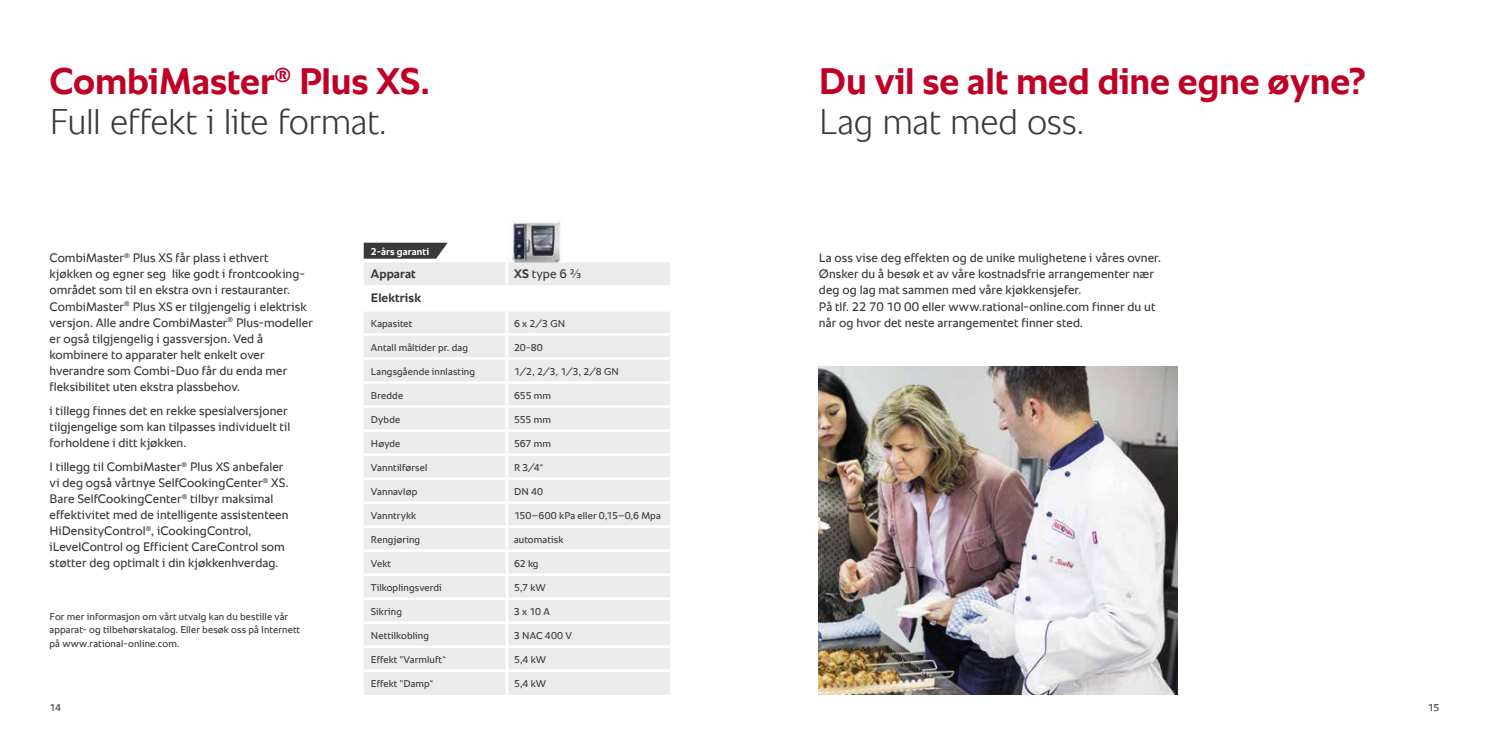
<style>
.page{position:relative;width:1489px;height:745px;background:#fff}
.page>*{position:absolute;margin:0;border:0;box-sizing:border-box;transform-origin:0 0}
.t1{font:700 37.5px "RATIONAL Sans TT";letter-spacing:-.005em;color:#be0027}
.t2{font:300 36.25px "RATIONAL Sans TT";letter-spacing:-.01em;color:#393939}
.t3{font:12.5px/16px "RATIONAL Sans TT";letter-spacing:.005em;color:#393939}
.t4{font:700 12.5px "RATIONAL Sans TT";letter-spacing:.01em;color:#393939}
.t5{font:10px/13.2px "RATIONAL Sans TT";letter-spacing:.01em;color:#393939}
.t6{font:700 10px "RATIONAL Sans TT";letter-spacing:.015em;color:#fff}
.s1{font-weight:700}
</style>
<div class="page">
<img style="left:513px;top:220px;width:48px;height:22px">
<svg style="left:364px;top:242px;width:306px;height:43px"></svg>
<div style="left:364px;top:312px;width:306px;height:382px;background:#ebebeb"></div>
<hr style="left:505px;top:262px;width:3px;height:23px;background:#fff">
<hr style="left:505px;top:311px;width:3px;height:22px;background:#fff">
<hr style="left:505px;top:335px;width:3px;height:22px;background:#fff">
<hr style="left:505px;top:359px;width:3px;height:22px;background:#fff">
<hr style="left:505px;top:383px;width:3px;height:22px;background:#fff">
<hr style="left:505px;top:407px;width:3px;height:22px;background:#fff">
<hr style="left:505px;top:431px;width:3px;height:22px;background:#fff">
<hr style="left:505px;top:455px;width:3px;height:22px;background:#fff">
<hr style="left:505px;top:479px;width:3px;height:22px;background:#fff">
<hr style="left:505px;top:503px;width:3px;height:22px;background:#fff">
<hr style="left:505px;top:527px;width:3px;height:22px;background:#fff">
<hr style="left:505px;top:551px;width:3px;height:22px;background:#fff">
<hr style="left:505px;top:575px;width:3px;height:22px;background:#fff">
<hr style="left:505px;top:599px;width:3px;height:22px;background:#fff">
<hr style="left:505px;top:623px;width:3px;height:22px;background:#fff">
<hr style="left:505px;top:647px;width:3px;height:22px;background:#fff">
<hr style="left:505px;top:671px;width:3px;height:23px;background:#fff">
<hr style="left:364px;top:333px;width:143px;height:2px;background:#fff">
<hr style="left:507px;top:333px;width:163px;height:2px;background:#fff">
<hr style="left:364px;top:357px;width:143px;height:2px;background:#fff">
<hr style="left:507px;top:357px;width:163px;height:2px;background:#fff">
<hr style="left:364px;top:381px;width:143px;height:2px;background:#fff">
<hr style="left:507px;top:381px;width:163px;height:2px;background:#fff">
<hr style="left:364px;top:429px;width:143px;height:2px;background:#fff">
<hr style="left:507px;top:429px;width:163px;height:2px;background:#fff">
<hr style="left:364px;top:453px;width:143px;height:2px;background:#fff">
<hr style="left:507px;top:453px;width:163px;height:2px;background:#fff">
<hr style="left:364px;top:477px;width:143px;height:2px;background:#fff">
<hr style="left:507px;top:477px;width:163px;height:2px;background:#fff">
<hr style="left:364px;top:405px;width:143px;height:2px;background:#fff">
<hr style="left:507px;top:405px;width:163px;height:2px;background:#fff">
<hr style="left:364px;top:525px;width:143px;height:2px;background:#fff">
<hr style="left:507px;top:525px;width:163px;height:2px;background:#fff">
<hr style="left:364px;top:549px;width:143px;height:2px;background:#fff">
<hr style="left:507px;top:549px;width:163px;height:2px;background:#fff">
<hr style="left:364px;top:573px;width:143px;height:2px;background:#fff">
<hr style="left:507px;top:573px;width:163px;height:2px;background:#fff">
<hr style="left:364px;top:597px;width:143px;height:2px;background:#fff">
<hr style="left:507px;top:597px;width:163px;height:2px;background:#fff">
<hr style="left:364px;top:621px;width:143px;height:2px;background:#fff">
<hr style="left:507px;top:621px;width:163px;height:2px;background:#fff">
<hr style="left:364px;top:645px;width:143px;height:2px;background:#fff">
<hr style="left:507px;top:645px;width:163px;height:2px;background:#fff">
<hr style="left:364px;top:669px;width:143px;height:2px;background:#fff">
<hr style="left:507px;top:669px;width:163px;height:2px;background:#fff">
<hr style="left:364px;top:501px;width:143px;height:2px;background:#fff">
<hr style="left:507px;top:501px;width:163px;height:2px;background:#fff">
<img style="left:819px;top:366px;width:358px;height:328px">
<h1 class="t1" style="left:50px;top:54px;width:382px">CombiMaster<sup>®</sup> Plus XS.</h1>
<h2 class="t2" style="left:50px;top:96px;width:338px">Full effekt i lite format.</h2>
<p class="t3" style="left:50px;top:250px;width:265px">CombiMaster<sup>®</sup> Plus XS får plass i ethvert kjøkken og egner seg like godt i frontcooking&shy;området som til en ekstra ovn i restauranter.<br>CombiMaster<sup>®</sup> Plus XS er tilgjengelig i elektrisk versjon. Alle andre CombiMaster<sup>®</sup> Plus-modeller er også tilgjengelig i gassversjon. Ved å kombinere to apparater helt enkelt over hverandre som Combi-Duo får du enda mer fleksibilitet uten ekstra plassbehov.</p>
<p class="t3" style="left:50px;top:402px;width:242px">i tillegg finnes det en rekke spesialversjoner tilgjengelige som kan tilpasses individuelt til forholdene i ditt kjøkken.</p>
<p class="t3" style="left:50px;top:458px;width:241px">I tillegg til CombiMaster<sup>®</sup> Plus XS anbefaler vi deg også vårtnye SelfCookingCenter<sup>®</sup> XS.<br>Bare SelfCookingCenter<sup>®</sup> tilbyr maksimal effektivitet med de intelligente assistenteen HiDensityControl<sup>®</sup>, iCookingControl, iLevelControl og Efficient CareControl som støtter deg optimalt i din kjøkkenhverdag.</p>
<p class="t5" style="left:50px;top:609px;width:252px">For mer informasjon om vårt utvalg kan du bestille vår apparat- og tilbehørskatalog. Eller besøk oss på Internett på www.rational-online.com.</p>
<p class="t5" style="left:50px;top:700px;width:13px">14</p>
<p class="t6" style="left:371px;top:244px;width:60px">2-års garanti</p>
<p class="t4" style="left:371px;top:265px;width:46px">Apparat</p>
<p class="t3" style="left:514px;top:266px;width:68px"><span class="s1">XS</span> type 6 ⅔</p>
<p class="t4" style="left:371px;top:289px;width:52px">Elektrisk</p>
<p class="t5" style="left:371px;top:316px;width:43px">Kapasitet</p>
<p class="t5" style="left:514px;top:316px;width:53px">6 x 2/3 GN</p>
<p class="t5" style="left:371px;top:340px;width:99px">Antall måltider pr. dag</p>
<p class="t5" style="left:514px;top:340px;width:30px">20-80</p>
<p class="t5" style="left:371px;top:364px;width:106px">Langsgående innlasting</p>
<p class="t5" style="left:514px;top:364px;width:106px">1/2, 2/3, 1/3, 2/8 GN</p>
<p class="t5" style="left:371px;top:388px;width:34px">Bredde</p>
<p class="t5" style="left:514px;top:388px;width:39px">655 mm</p>
<p class="t5" style="left:371px;top:412px;width:31px">Dybde</p>
<p class="t5" style="left:514px;top:412px;width:39px">555 mm</p>
<p class="t5" style="left:371px;top:436px;width:31px">Høyde</p>
<p class="t5" style="left:514px;top:436px;width:39px">567 mm</p>
<p class="t5" style="left:371px;top:460px;width:58px">Vanntilførsel</p>
<p class="t5" style="left:514px;top:460px;width:31px">R 3/4“</p>
<p class="t5" style="left:371px;top:484px;width:48px">Vannavløp</p>
<p class="t5" style="left:514px;top:484px;width:31px">DN 40</p>
<p class="t5" style="left:371px;top:508px;width:47px">Vanntrykk</p>
<p class="t5" style="left:514px;top:508px;width:148px">150–600 kPa eller 0,15–0,6 Mpa</p>
<p class="t5" style="left:371px;top:532px;width:51px">Rengjøring</p>
<p class="t5" style="left:514px;top:532px;width:51px">automatisk</p>
<p class="t5" style="left:371px;top:556px;width:22px">Vekt</p>
<p class="t5" style="left:514px;top:556px;width:26px">62 kg</p>
<p class="t5" style="left:371px;top:580px;width:72px">Tilkoplingsverdi</p>
<p class="t5" style="left:514px;top:580px;width:33px">5,7 kW</p>
<p class="t5" style="left:371px;top:604px;width:33px">Sikring</p>
<p class="t5" style="left:514px;top:604px;width:37px">3 x 10 A</p>
<p class="t5" style="left:371px;top:628px;width:60px">Nettilkobling</p>
<p class="t5" style="left:514px;top:628px;width:60px">3 NAC 400 V</p>
<p class="t5" style="left:371px;top:652px;width:76px">Effekt "Varmluft“</p>
<p class="t5" style="left:514px;top:652px;width:34px">5,4 kW</p>
<p class="t5" style="left:371px;top:676px;width:64px">Effekt "Damp“</p>
<p class="t5" style="left:514px;top:676px;width:34px">5,4 kW</p>
<h1 class="t1" style="left:819px;top:54px;width:548px">Du vil se alt med dine egne øyne?</h1>
<h2 class="t2" style="left:819px;top:96px;width:267px">Lag mat med oss.</h2>
<p class="t3" style="left:819px;top:250px;width:343px">La oss vise deg effekten og de unike mulighetene i våres ovner.<br>Ønsker du å besøk et av våre kostnadsfrie arrangementer nær deg og lag mat sammen med våre kjøkkensjefer.<br>På tlf. 22 70 10 00 eller www.rational-online.com finner du ut når og hvor det neste arrangementet finner sted.</p>
<p class="t5" style="left:1427px;top:700px;width:13px">15</p>
</div>
